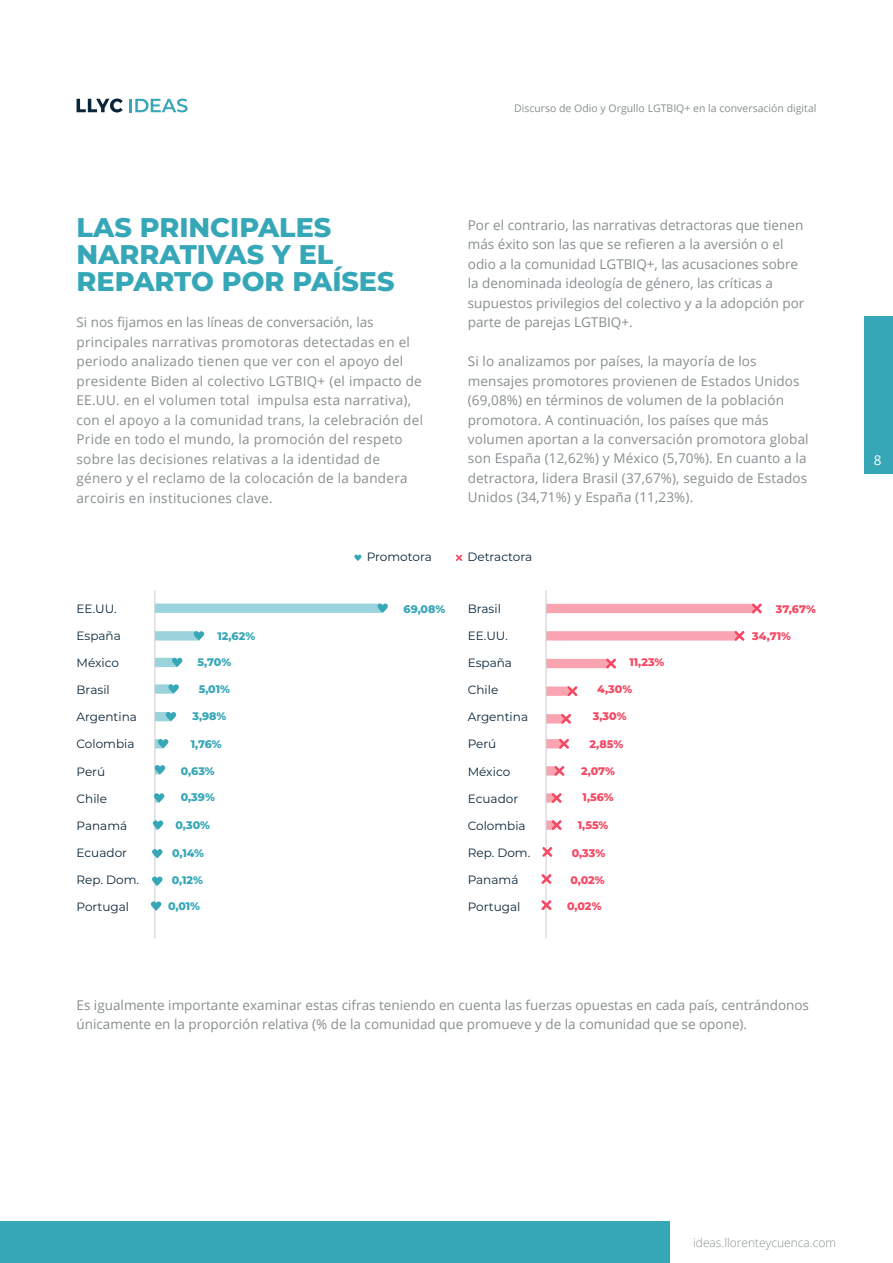
<style>
.page{position:relative;width:893px;height:1263px;background:#fff}
.page>*{position:absolute;margin:0;border:0;box-sizing:border-box;transform-origin:0 0}
.t1{font:800 27px/27px "Montserrat";color:#36a7b7}
.t2{font:13.5px/19.5px "Open Sans";letter-spacing:.01em;color:#878e90}
.t3{font:13.5px "Open Sans";color:#fff}
.t4{font:12px "Montserrat";color:#0a263b}
.t5{font:300 12px "Open Sans";color:#878e90}
.t6{font:800 10.95px "Montserrat";color:#f54963}
.t7{font:800 10.95px "Montserrat";color:#36a7b7}
.t8{font:10.5px "Open Sans";color:#878e90}
</style>
<div class="page">
<svg style="left:129px;top:99px;width:59px;height:13px"></svg>
<svg style="left:77px;top:99px;width:46px;height:13px"></svg>
<div style="left:0;top:1221px;width:669px;height:42px;background:#36a7b7"></div>
<div style="left:864px;top:316px;width:29px;height:158px;background:#36a7b7"></div>
<svg style="left:456px;top:554px;width:7px;height:7px"></svg>
<svg style="left:354px;top:555px;width:7px;height:6px"></svg>
<hr style="left:155px;top:590px;width:1px;height:348px;background:#ccc">
<svg style="left:155px;top:603px;width:233px;height:10px"></svg>
<svg style="left:155px;top:631px;width:49px;height:9px"></svg>
<svg style="left:155px;top:658px;width:27px;height:9px"></svg>
<svg style="left:155px;top:684px;width:24px;height:10px"></svg>
<svg style="left:155px;top:712px;width:21px;height:9px"></svg>
<svg style="left:155px;top:739px;width:13px;height:9px"></svg>
<svg style="left:155px;top:765px;width:10px;height:9px"></svg>
<svg style="left:154px;top:793px;width:10px;height:10px"></svg>
<svg style="left:153px;top:820px;width:10px;height:10px"></svg>
<svg style="left:152px;top:849px;width:11px;height:9px"></svg>
<svg style="left:152px;top:876px;width:10px;height:10px"></svg>
<svg style="left:151px;top:901px;width:10px;height:10px"></svg>
<hr style="left:546px;top:590px;width:1px;height:348px;background:#ccc">
<svg style="left:546px;top:628px;width:199px;height:15px"></svg>
<svg style="left:546px;top:601px;width:216px;height:15px"></svg>
<svg style="left:546px;top:656px;width:70px;height:15px"></svg>
<svg style="left:546px;top:684px;width:32px;height:14px"></svg>
<svg style="left:546px;top:711px;width:25px;height:15px"></svg>
<svg style="left:546px;top:736px;width:23px;height:15px"></svg>
<svg style="left:546px;top:763px;width:19px;height:15px"></svg>
<svg style="left:546px;top:791px;width:16px;height:14px"></svg>
<svg style="left:546px;top:818px;width:16px;height:14px"></svg>
<svg style="left:542px;top:844px;width:11px;height:15px"></svg>
<svg style="left:541px;top:872px;width:11px;height:14px"></svg>
<svg style="left:541px;top:898px;width:11px;height:14px"></svg>
<h1 class="t1" style="left:77px;top:212px;width:320px">LAS PRINCIPALES<br>NARRATIVAS Y EL<br>REPARTO POR PAÍSES</h1>
<p class="t2" style="left:77px;top:312px;width:348px">Si nos fijamos en las líneas de conversación, las principales narrativas promotoras detectadas en el periodo analizado tienen que ver con el apoyo del presidente Biden al colectivo LGTBIQ+ (el impacto de EE.UU. en el volumen total impulsa esta narrativa), con el apoyo a la comunidad trans, la celebración del Pride en todo el mundo, la promoción del respeto sobre las decisiones relativas a la identidad de género y el reclamo de la colocación de la bandera arcoiris en instituciones clave.</p>
<p class="t8" style="left:514px;top:101px;width:304px">Discurso de Odio y Orgullo LGTBIQ+ en la conversación digital</p>
<p class="t2" style="left:468px;top:215px;width:338px">Por el contrario, las narrativas detractoras que tienen más éxito son las que se refieren a la aversión o el odio a la comunidad LGTBIQ+, las acusaciones sobre la denominada ideología de género, las críticas a supuestos privilegios del colectivo y a la adopción por parte de parejas LGTBIQ+.</p>
<p class="t2" style="left:468px;top:351px;width:342px">Si lo analizamos por países, la mayoría de los mensajes promotores provienen de Estados Unidos (69,08%) en términos de volumen de la población promotora. A continuación, los países que más volumen aportan a la conversación promotora global son España (12,62%) y México (5,70%). En cuanto a la detractora, lidera Brasil (37,67%), seguido de Estados Unidos (34,71%) y España (11,23%).</p>
<p class="t4" style="left:77px;top:600px;width:42px">EE.UU.</p>
<p class="t4" style="left:77px;top:627px;width:46px">España</p>
<p class="t4" style="left:77px;top:655px;width:44px">México</p>
<p class="t4" style="left:77px;top:682px;width:35px">Brasil</p>
<p class="t4" style="left:77px;top:709px;width:62px">Argentina</p>
<p class="t4" style="left:77px;top:736px;width:60px">Colombia</p>
<p class="t4" style="left:77px;top:763px;width:30px">Perú</p>
<p class="t4" style="left:77px;top:790px;width:32px">Chile</p>
<p class="t4" style="left:77px;top:817px;width:52px">Panamá</p>
<p class="t4" style="left:77px;top:844px;width:52px">Ecuador</p>
<p class="t4" style="left:77px;top:871px;width:64px">Rep. Dom.</p>
<p class="t4" style="left:77px;top:898px;width:54px">Portugal</p>
<p class="t7" style="left:217px;top:628px;width:39px">12,62%</p>
<p class="t7" style="left:198px;top:654px;width:35px">5,70%</p>
<p class="t7" style="left:199px;top:681px;width:33px">5,01%</p>
<p class="t7" style="left:192px;top:708px;width:35px">3,98%</p>
<p class="t7" style="left:191px;top:736px;width:32px">1,76%</p>
<p class="t7" style="left:181px;top:763px;width:35px">0,63%</p>
<p class="t7" style="left:181px;top:789px;width:36px">0,39%</p>
<p class="t7" style="left:176px;top:817px;width:36px">0,30%</p>
<p class="t7" style="left:172px;top:845px;width:33px">0,14%</p>
<p class="t7" style="left:172px;top:872px;width:33px">0,12%</p>
<p class="t7" style="left:168px;top:898px;width:34px">0,01%</p>
<p class="t4" style="left:367px;top:548px;width:66px">Promotora</p>
<p class="t4" style="left:467px;top:548px;width:66px">Detractora</p>
<p class="t7" style="left:404px;top:601px;width:43px">69,08%</p>
<p class="t4" style="left:468px;top:600px;width:35px">Brasil</p>
<p class="t4" style="left:468px;top:627px;width:42px">EE.UU.</p>
<p class="t4" style="left:468px;top:655px;width:46px">España</p>
<p class="t4" style="left:468px;top:682px;width:32px">Chile</p>
<p class="t4" style="left:468px;top:709px;width:62px">Argentina</p>
<p class="t4" style="left:468px;top:736px;width:30px">Perú</p>
<p class="t4" style="left:468px;top:763px;width:44px">México</p>
<p class="t4" style="left:468px;top:790px;width:52px">Ecuador</p>
<p class="t4" style="left:468px;top:817px;width:60px">Colombia</p>
<p class="t4" style="left:468px;top:844px;width:64px">Rep. Dom.</p>
<p class="t4" style="left:468px;top:871px;width:52px">Panamá</p>
<p class="t4" style="left:468px;top:898px;width:54px">Portugal</p>
<p class="t6" style="left:629px;top:654px;width:37px">11,23%</p>
<p class="t6" style="left:597px;top:681px;width:37px">4,30%</p>
<p class="t6" style="left:593px;top:708px;width:35px">3,30%</p>
<p class="t6" style="left:590px;top:736px;width:35px">2,85%</p>
<p class="t6" style="left:581px;top:763px;width:36px">2,07%</p>
<p class="t6" style="left:583px;top:789px;width:32px">1,56%</p>
<p class="t6" style="left:578px;top:817px;width:32px">1,55%</p>
<p class="t6" style="left:572px;top:845px;width:35px">0,33%</p>
<p class="t6" style="left:570px;top:872px;width:36px">0,02%</p>
<p class="t6" style="left:567px;top:898px;width:36px">0,02%</p>
<p class="t6" style="left:776px;top:601px;width:41px">37,67%</p>
<p class="t6" style="left:752px;top:628px;width:40px">34,71%</p>
<p class="t2" style="left:77px;top:995px;width:734px">Es igualmente importante examinar estas cifras teniendo en cuenta las fuerzas opuestas en cada país, centrándonos únicamente en la proporción relativa (% de la comunidad que promueve y de la comunidad que se opone).</p>
<p class="t3" style="left:874px;top:451px;width:9px">8</p>
<p class="t5" style="left:693px;top:1234px;width:144px">ideas.llorenteycuenca.com</p>
</div>
